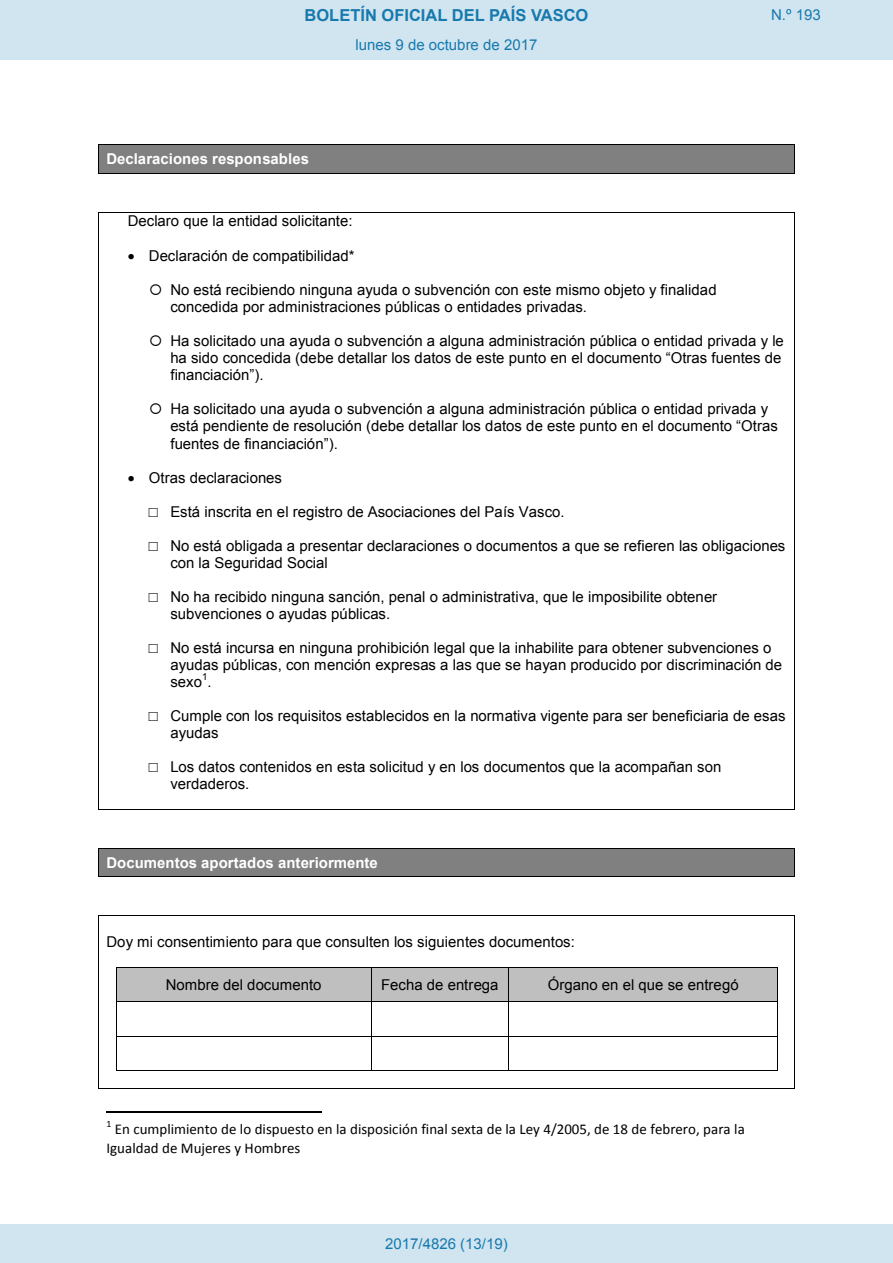
<style>
.page{position:relative;width:893px;height:1263px;background:#fff}
.page>*{position:absolute;margin:0;border:0;box-sizing:border-box;transform-origin:0 0}
.t1{font:700 16.5px "Arial";color:#1879ad}
.t2{font:15px/17.2px "Arial";color:#000}
.t3{font:15px/18.3px "Calibri";color:#000}
.t4{font:700 15px "Arial";color:#fff}
.Paginacion_Centro{font:15px "Arial";color:#1879ad}
.t5{font:9.75px "Arial";color:#000}
.t6{font:9.75px "Calibri";color:#000}
.s1{font-family:"Courier New"}
</style>
<div class="page">
<div style="left:99px;top:145px;width:696px;height:28px;background:#808080"></div>
<hr style="left:99px;top:144px;width:696px;height:1px;background:#000">
<svg style="left:98px;top:144px;width:1px;height:30px"></svg>
<hr style="left:99px;top:173px;width:696px;height:1px;background:#000">
<hr style="left:99px;top:212px;width:696px;height:1px;background:#000">
<hr style="left:98px;top:212px;width:1px;height:597px;background:#000">
<hr style="left:99px;top:809px;width:696px;height:1px;background:#000">
<hr style="left:795px;top:212px;width:1px;height:597px;background:#000">
<div style="left:99px;top:849px;width:696px;height:27px;background:#808080"></div>
<hr style="left:99px;top:848px;width:696px;height:1px;background:#000">
<svg style="left:98px;top:848px;width:1px;height:29px"></svg>
<hr style="left:99px;top:876px;width:696px;height:1px;background:#000">
<div style="left:116px;top:968px;width:255px;height:33px;background:#bfbfbf"></div>
<div style="left:372px;top:968px;width:137px;height:33px;background:#bfbfbf"></div>
<div style="left:509px;top:968px;width:268px;height:33px;background:#bfbfbf"></div>
<hr style="left:116px;top:967px;width:255px;height:1px;background:#000">
<hr style="left:371px;top:967px;width:138px;height:1px;background:#000">
<hr style="left:509px;top:967px;width:268px;height:1px;background:#000">
<hr style="left:116px;top:968px;width:1px;height:33px;background:#000">
<hr style="left:371px;top:968px;width:1px;height:33px;background:#000">
<hr style="left:509px;top:968px;width:1px;height:33px;background:#000">
<hr style="left:777px;top:968px;width:1px;height:33px;background:#000">
<hr style="left:116px;top:1001px;width:255px;height:1px;background:#000">
<hr style="left:371px;top:1001px;width:138px;height:1px;background:#000">
<hr style="left:509px;top:1001px;width:268px;height:1px;background:#000">
<hr style="left:116px;top:1002px;width:1px;height:34px;background:#000">
<hr style="left:371px;top:1002px;width:1px;height:34px;background:#000">
<hr style="left:509px;top:1002px;width:1px;height:34px;background:#000">
<hr style="left:777px;top:1002px;width:1px;height:34px;background:#000">
<hr style="left:116px;top:1036px;width:255px;height:1px;background:#000">
<hr style="left:371px;top:1036px;width:138px;height:1px;background:#000">
<hr style="left:509px;top:1036px;width:268px;height:1px;background:#000">
<hr style="left:116px;top:1036px;width:1px;height:34px;background:#000">
<hr style="left:116px;top:1070px;width:255px;height:1px;background:#000">
<hr style="left:371px;top:1036px;width:1px;height:34px;background:#000">
<hr style="left:371px;top:1070px;width:138px;height:1px;background:#000">
<hr style="left:509px;top:1036px;width:1px;height:34px;background:#000">
<hr style="left:509px;top:1070px;width:268px;height:1px;background:#000">
<hr style="left:777px;top:1036px;width:1px;height:34px;background:#000">
<hr style="left:99px;top:915px;width:696px;height:1px;background:#000">
<hr style="left:98px;top:916px;width:1px;height:172px;background:#000">
<hr style="left:99px;top:1088px;width:696px;height:1px;background:#000">
<hr style="left:795px;top:916px;width:1px;height:172px;background:#000">
<hr style="left:106px;top:1111px;width:216px;height:1px;background:#000">
<div style="left:0;top:0;width:893px;height:60px;background:#d0e5f0"></div>
<div style="left:0;top:1225px;width:893px;height:38px;background:#d0e5f0"></div>
<p class="t1" style="left:305px;top:4px;width:285px">BOLETÍN OFICIAL DEL PAÍS VASCO</p>
<p class="Paginacion_Centro" style="left:771px;top:5px;width:51px">N.º 193</p>
<p class="Paginacion_Centro" style="left:356px;top:35px;width:183px">lunes 9 de octubre de 2017</p>
<p class="t4" style="left:106px;top:149px;width:204px">Declaraciones responsables</p>
<p class="t2" style="left:128px;top:212px;width:226px">Declaro que la entidad solicitante:</p>
<p class="t2" style="left:128px;top:247px;width:228px">• Declaración de compatibilidad*</p>
<p class="t2" style="left:170px;top:281px;width:548px">No está recibiendo ninguna ayuda o subvención con este mismo objeto y finalidad concedida por administraciones públicas o entidades privadas.</p>
<p class="t2" style="left:170px;top:332px;width:615px">Ha solicitado una ayuda o subvención a alguna administración pública o entidad privada y le ha sido concedida (debe detallar los datos de este punto en el documento “Otras fuentes de financiación”).</p>
<p class="t2" style="left:170px;top:400px;width:609px">Ha solicitado una ayuda o subvención a alguna administración pública o entidad privada y está pendiente de resolución (debe detallar los datos de este punto en el documento “Otras fuentes de financiación”).</p>
<p class="t2" style="left:128px;top:470px;width:156px">• Otras declaraciones</p>
<p class="t2" style="left:149px;top:503px;width:417px"><span class="s1">□</span> Está inscrita en el registro de Asociaciones del País Vasco.</p>
<p class="t2" style="left:170px;top:537px;width:617px;text-indent:-21px"><span class="s1">□</span> No está obligada a presentar declaraciones o documentos a que se refieren las obligaciones con la Seguridad Social</p>
<p class="t2" style="left:170px;top:588px;width:548px;text-indent:-21px"><span class="s1">□</span> No ha recibido ninguna sanción, penal o administrativa, que le imposibilite obtener subvenciones o ayudas públicas.</p>
<p class="t2" style="left:170px;top:639px;width:613px;text-indent:-21px"><span class="s1">□</span> No está incursa en ninguna prohibición legal que la inhabilite para obtener subvenciones o ayudas públicas, con mención expresas a las que se hayan producido por discriminación de sexo .</p>
<p class="t5" style="left:202px;top:670px;width:7px">1</p>
<p class="t2" style="left:170px;top:707px;width:617px;text-indent:-21px"><span class="s1">□</span> Cumple con los requisitos establecidos en la normativa vigente para ser beneficiaria de esas ayudas</p>
<p class="t2" style="left:170px;top:758px;width:553px;text-indent:-21px"><span class="s1">□</span> Los datos contenidos en esta solicitud y en los documentos que la acompañan son verdaderos.</p>
<p class="t4" style="left:106px;top:852px;width:273px">Documentos aportados anteriormente</p>
<p class="t2" style="left:106px;top:933px;width:470px">Doy mi consentimiento para que consulten los siguientes documentos:</p>
<p class="t2" style="left:166px;top:976px;width:157px">Nombre del documento</p>
<p class="t2" style="left:381px;top:976px;width:119px">Fecha de entrega</p>
<p class="t2" style="left:548px;top:976px;width:192px">Órgano en el que se entregó</p>
<p class="t6" style="left:106px;top:1117px;width:6px">1</p>
<p class="t3" style="left:106px;top:1120px;width:640px;text-indent:8px">En cumplimiento de lo dispuesto en la disposición final sexta de la Ley 4/2005, de 18 de febrero, para la<br>Igualdad de Mujeres y Hombres</p>
<p class="Paginacion_Centro" style="left:385px;top:1234px;width:124px">2017/4826 (13/19)</p>
</div>
